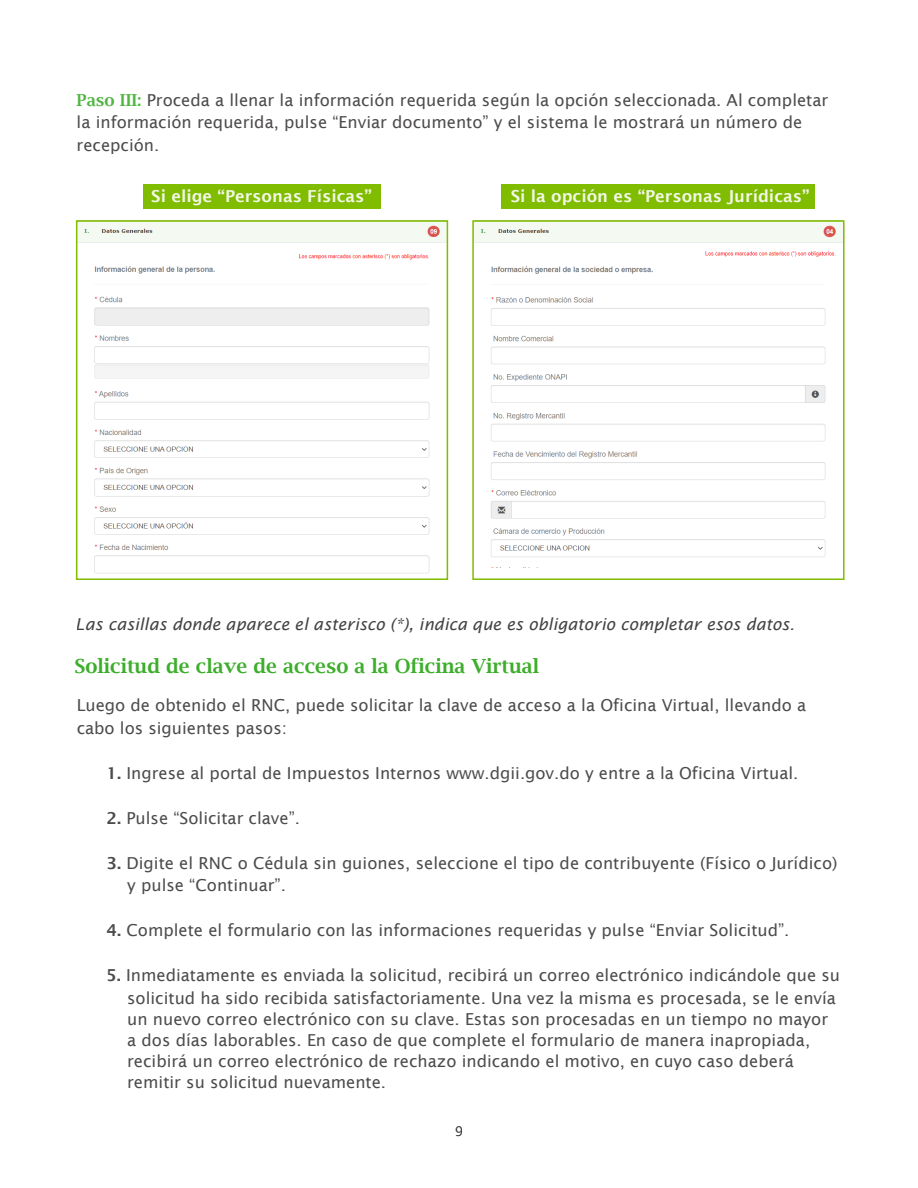
<style>
.page{position:relative;width:918px;height:1188px;background:#fff}
.page>*{position:absolute;margin:0;border:0;box-sizing:border-box;transform-origin:0 0}
.t1{font:600 19.5px "Lucida Bright";color:#3dae2b}
.t2{font:16.5px/22.5px "Lucida Sans";color:rgb(34 31 31/.9)}
.t3{font:italic 16.5px "Lucida Sans";color:#221f1f}
.t4{font:600 16.5px "Lucida Sans";color:rgb(255 255 255/.9)}
.t5{font:13.5px "Lucida Sans";color:#221f1f}
.s1{font-family:"Lucida Bright";font-weight:600;color:#3dae2b}
.s2{font-weight:600}
</style>
<div class="page">
<div style="left:502px;top:184px;width:313px;height:24px;background:#80bc00"></div>
<img style="left:475px;top:223px;width:367px;height:334px">
<div style="left:472px;top:220px;width:373px;height:360px;border:2px solid #80bc00"></div>
<div style="left:143px;top:184px;width:238px;height:24px;background:#80bc00"></div>
<img style="left:79px;top:223px;width:366px;height:351px">
<div style="left:76px;top:220px;width:372px;height:360px;border:2px solid #80bc00"></div>
<p class="t2" style="left:77px;top:88px;width:753px"><span class="s1">Paso III:</span> Proceda a llenar la información requerida según la opción seleccionada. Al completar la información requerida, pulse “Enviar documento” y el sistema le mostrará un número de recepción.</p>
<p class="t4" style="left:151px;top:187px;width:222px">Si elige “Personas Físicas”</p>
<p class="t4" style="left:511px;top:187px;width:300px">Si la opción es “Personas Jurídicas”</p>
<p class="t3" style="left:76px;top:615px;width:721px">Las casillas donde aparece el asterisco (*), indica que es obligatorio completar esos datos.</p>
<p class="t1" style="left:75px;top:655px;width:466px">Solicitud de clave de acceso a la Oficina Virtual</p>
<p class="t2" style="left:77px;top:694px;width:731px">Luego de obtenido el RNC, puede solicitar la clave de acceso a la Oficina Virtual, llevando a cabo los siguientes pasos:</p>
<p class="t2" style="left:107px;top:762px;width:693px"><span class="s2">1.</span> Ingrese al portal de Impuestos Internos www.dgii.gov.do y entre a la Oficina Virtual.</p>
<p class="t2" style="left:107px;top:807px;width:195px"><span class="s2">2.</span> Pulse “Solicitar clave”.</p>
<p class="t2" style="left:127px;top:852px;width:712px;text-indent:-21px"><span class="s2">3.</span> Digite el RNC o Cédula sin guiones, seleccione el tipo de contribuyente (Físico o Jurídico) y pulse “Continuar”.</p>
<p class="t2" style="left:107px;top:919px;width:684px"><span class="s2">4.</span> Complete el formulario con las informaciones requeridas y pulse “Enviar Solicitud”.</p>
<p class="t2" style="left:106px;top:964px;width:735px;text-align:right"><span class="s2">5.</span> Inmediatamente es enviada la solicitud, recibirá un correo electrónico indicándole que su solicitud ha sido recibida satisfactoriamente. Una vez la misma es procesada, se le envía</p>
<p class="t2" style="left:127px;top:1008px;width:702px;line-height:21px">un nuevo correo electrónico con su clave. Estas son procesadas en un tiempo no mayor a dos días laborables. En caso de que complete el formulario de manera inapropiada, recibirá un correo electrónico de rechazo indicando el motivo, en cuyo caso deberá remitir su solicitud nuevamente.</p>
<p class="t5" style="left:454px;top:1124px;width:10px">9</p>
</div>
